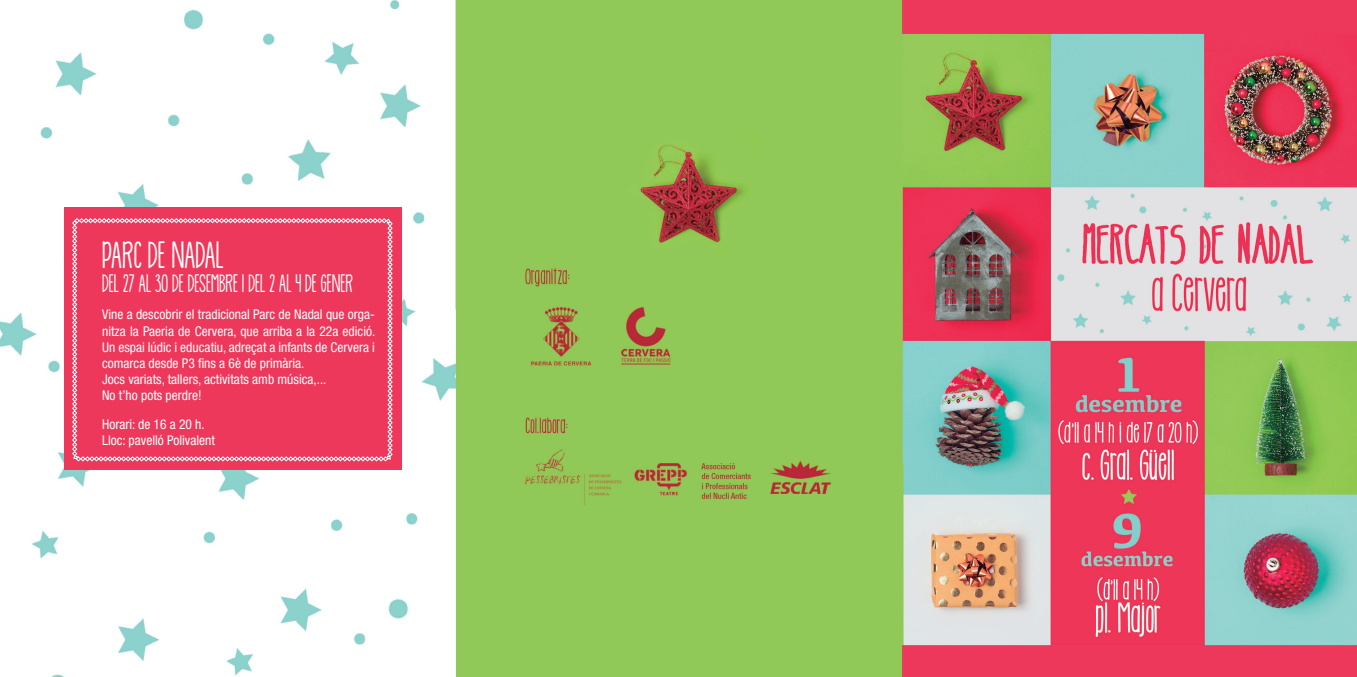
<style>
.page{position:relative;width:1357px;height:677px;background:#fff}
.page>*{position:absolute;margin:0;border:0;box-sizing:border-box;transform-origin:0 0}
.t1{font:36px "KG How Many Times";color:#fff}
.t2{font:24px "KG How Many Times";color:#fff}
.t3{font:condensed 13.5px/16.2px "Helvetica Neue LT Std";color:#fff}
</style>
<div class="page">
<img style="left:0;top:0;width:1356px;height:676px">
<div style="left:64px;top:207px;width:338px;height:262px;background:#ee385b"></div>
<svg style="left:72px;top:218px;width:320px;height:243px"></svg>
<h1 class="t1" style="left:102px;top:235px;width:123px">PARC DE NADAL</h1>
<h2 class="t2" style="left:102px;top:270px;width:252px">DEL 27 AL 30 DE DESEMBRE I DEL 2 AL 4 DE GENER</h2>
<p class="t3" style="left:102px;top:306px;width:275px">Vine a descobrir el tradicional Parc de Nadal que orga&shy;nitza la Paeria de Cervera, que arriba a la 22a edició.<br>Un espai lúdic i educatiu, adreçat a infants de Cervera i comarca desde P3 fins a 6è de primària.<br>Jocs variats, tallers, activitats amb música,...<br>No t’ho pots perdre!</p>
<p class="t3" style="left:102px;top:415px;width:114px">Horari: de 16 a 20 h.<br>Lloc: pavelló Polivalent</p>
</div>
